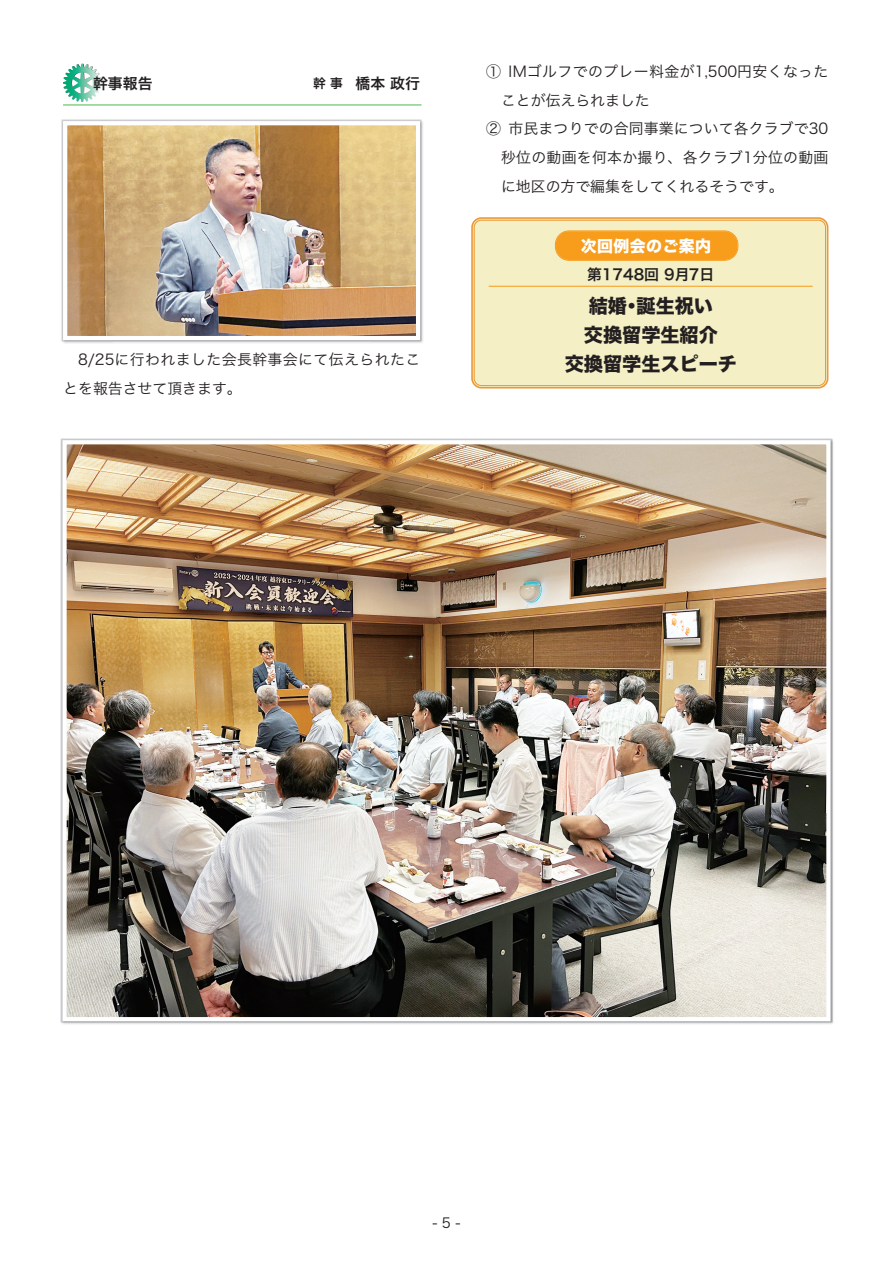
<style>
.page{position:relative;width:893px;height:1263px;background:#fff}
.page>*{position:absolute;margin:0;border:0;box-sizing:border-box;transform-origin:0 0}
.t1{font:19.2px/28.7px "Hiragino Sans W8";color:#231f20;text-align:center}
.t2{font:15.9px "Hira Kaku Std W8";letter-spacing:.025em;color:#fff}
.t3{font:14.85px "Hira Kaku Pro W3";letter-spacing:.01em;color:#231f20}
.t4{font:14.85px/28.7px "Hira Kaku Pro W3";letter-spacing:.03em;color:#231f20}
.t5{font:14.85px "Hira Kaku Pro W6";color:#231f20}
.t6{font:14.85px "Hiragino Sans W6";color:#231f20}
.t7{font:13.8px "Hira Kaku Pro W3";color:#231f20}
.s1{font-size:12.75px}
</style>
<div class="page">
<img style="left:61px;top:163px;width:52px;height:179px">
<img style="left:62px;top:120px;width:360px;height:45px">
<img style="left:371px;top:164px;width:51px;height:178px">
<img style="left:68px;top:126px;width:347px;height:209px">
<div style="left:63px;top:121px;width:357px;height:219px;border:4px solid #fff"></div>
<div style="left:473px;top:219px;width:354px;height:168px;background:#f4efc4;border-radius:9px"></div>
<div style="left:471px;top:217px;width:357px;height:171px;border:2px solid #ec9731;border-radius:9px"></div>
<div style="left:474px;top:220px;width:352px;height:166px;border:1px solid #ec9731;border-radius:7px"></div>
<div style="left:556px;top:232px;width:181px;height:27px;background:#f89c1c;border-radius:13px"></div>
<div style="left:555px;top:231px;width:183px;height:29px;border:1px solid #f89c1c;border-radius:14px"></div>
<div style="left:556px;top:232px;width:181px;height:28px;border:1px solid #f89c1c;border-radius:13px"></div>
<div style="left:557px;top:232px;width:179px;height:27px;border:1px solid #f89c1c;border-radius:12px"></div>
<hr style="left:489px;top:286px;width:324px;height:1px;background:#f89c1c">
<svg style="left:63px;top:64px;width:36px;height:38px"></svg>
<hr style="left:63px;top:105px;width:358px;height:1px;background:#4cb848">
<img style="left:60px;top:491px;width:1px;height:532px">
<img style="left:67px;top:445px;width:759px;height:571px">
<div style="left:62px;top:440px;width:769px;height:581px;border:4px solid #fff"></div>
<p class="t5" style="left:93px;top:70px;width:61px">幹事報告</p>
<p class="t5" style="left:313px;top:70px;width:108px"><span class="s1">幹 事　</span>橋本 政行</p>
<p class="t4" style="left:63px;top:344px;width:359px;text-indent:15px">8/25に行われました会長幹事会にて伝えられたことを報告させて頂きます。</p>
<p class="t3" style="left:486px;top:58px;width:344px">① IMゴルフでのプレー料金が1,500円安くなった</p>
<p class="t3" style="left:501px;top:87px;width:150px">ことが伝えられました</p>
<p class="t3" style="left:486px;top:115px;width:344px">② 市民まつりでの合同事業について各クラブで30</p>
<p class="t3" style="left:501px;top:144px;width:329px">秒位の動画を何本か撮り、各クラブ1分位の動画</p>
<p class="t3" style="left:501px;top:173px;width:284px">に地区の方で編集をしてくれるそうです。</p>
<p class="t2" style="left:581px;top:237px;width:132px">次回例会のご案内</p>
<p class="t6" style="left:587px;top:261px;width:129px">第1748回 9月7日</p>
<p class="t1" style="left:565px;top:292px;width:174px">結婚・誕生祝い<br>交換留学生紹介<br>交換留学生スピーチ</p>
<p class="t7" style="left:432px;top:1211px;width:30px">- 5 -</p>
</div>
